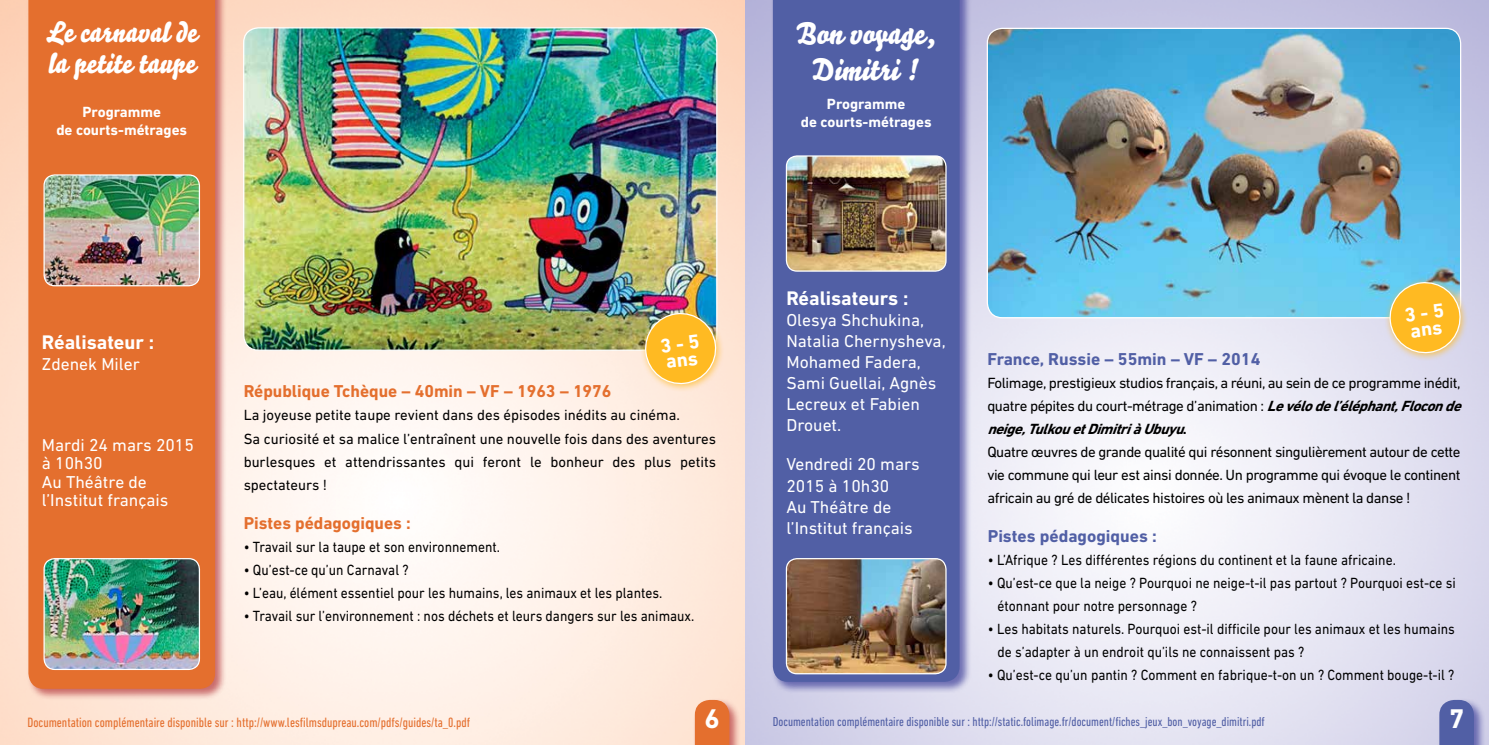
<style>
.page{position:relative;width:1489px;height:745px;background:#fff}
.page>*{position:absolute;margin:0;border:0;box-sizing:border-box;transform-origin:0 0}
.t1{font:30px/36px "Bello Script";color:#fff;text-align:center}
.t2{font:27.88px/31px "Bello Script";color:#fff}
.t3{font:700 27.5px "DIN Next LT Pro";color:#fff}
.t4{font:700 20px/16.4px "DIN Next LT Pro";color:#fff}
.t5{font:17.5px/21px "DIN Next LT Pro";color:#fff}
.t6{font:700 17.5px "DIN Next LT Pro";color:#e46f2e}
.t7{font:700 17.5px "DIN Next LT Pro";color:#515fa5}
.t8{font:15px/23px "DIN Next LT Pro";color:#000;scale:.91 1}
.t9{font:15px/23px "DIN Next LT Pro";letter-spacing:-.03em;color:#000}
.t10{font:15px/23px "DIN Next LT Pro";color:#000}
.t11{font:700 15px/18px "DIN Next LT Pro";color:#fff;text-align:center}
.t12{font:condensed 13.75px "DIN Next LT Pro";color:#e46f2e}
.t13{font:condensed 13.12px "DIN Next LT Pro";color:#515fa5}
.s1{font-weight:700;font-style:italic}
.s2{font-weight:700}
</style>
<div class="page">
<div style="left:771px;top:0;width:200px;height:693px;background:#323493;opacity:.66"></div>
<div style="left:772px;top:0;width:187px;height:681px;background:#515fa5"></div>
<img style="left:987px;top:28px;width:473px;height:289px">
<img style="left:786px;top:156px;width:159px;height:115px">
<div style="left:785px;top:155px;width:161px;height:116px;border:1px solid #fff;border-radius:11px"></div>
<div style="left:1384px;top:277px;width:84px;height:84px;background:#ffba22;opacity:.75"></div>
<svg style="left:1387px;top:280px;width:74px;height:74px;background:#e8c25b"></svg>
<img style="left:786px;top:558px;width:159px;height:115px">
<div style="left:785px;top:557px;width:161px;height:117px;border:1px solid #fff;border-radius:11px"></div>
<div style="left:1437px;top:697px;width:48px;height:47px;background:#323493;opacity:.66"></div>
<svg style="left:1439px;top:699px;width:34px;height:45px;background:#5b68aa"></svg>
<img style="left:244px;top:28px;width:472px;height:322px">
<div style="left:27px;top:0;width:200px;height:700px;background:#af2a30;opacity:.66"></div>
<div style="left:28px;top:0;width:187px;height:688px;background:#e46f2e"></div>
<img style="left:44px;top:175px;width:155px;height:110px">
<div style="left:43px;top:174px;width:157px;height:112px;border:1px solid #fff;border-radius:11px"></div>
<img style="left:44px;top:558px;width:155px;height:111px">
<div style="left:43px;top:557px;width:157px;height:112px;border:1px solid #fff;border-radius:11px"></div>
<div style="left:640px;top:307px;width:84px;height:85px;background:#ffba22;opacity:.75"></div>
<img style="left:643px;top:311px;width:74px;height:74px">
<div style="left:693px;top:697px;width:48px;height:47px;background:#af2a30;opacity:.66"></div>
<svg style="left:694px;top:699px;width:35px;height:45px;background:#e6793d"></svg>
<h2 class="t2" style="left:46px;top:17px;width:152px">Le carnaval de la petite taupe</h2>
<p class="t11" style="left:56px;top:102px;width:132px">Programme<br>de courts-métrages</p>
<h1 class="t1" style="left:795px;top:16px;width:142px">Bon voyage,<br>Dimitri !</h1>
<p class="t11" style="left:800px;top:95px;width:132px">Programme<br>de courts-métrages</p>
<h3 class="t4" style="left:42px;top:334px;width:114px">Réalisateur :</h3>
<p class="t5" style="left:42px;top:353px;width:99px">Zdenek Miler</p>
<p class="t5" style="left:42px;top:435px;width:153px;line-height:18.5px">Mardi 24 mars 2015 à 10h30<br>Au Théâtre de l’Institut français</p>
<h3 class="t4" style="left:659px;top:337px;width:41px;rotate:-7deg">3 - 5 ans</h3>
<p class="t6" style="left:244px;top:381px;width:369px">République Tchèque – 40min – VF – 1963 – 1976</p>
<p class="t10" style="left:244px;top:403px;width:474px">La joyeuse petite taupe revient dans des épisodes inédits au cinéma.<br>Sa curiosité et sa malice l’entraînent une nouvelle fois dans des aventures burlesques et attendrissantes qui feront le bonheur des plus petits spectateurs !</p>
<p class="t6" style="left:244px;top:513px;width:168px">Pistes pédagogiques :</p>
<p class="t8" style="left:244px;top:535px;width:283px">• Travail sur la taupe et son environnement.</p>
<p class="t8" style="left:244px;top:558px;width:183px">• Qu’est-ce qu’un Carnaval ?</p>
<p class="t8" style="left:244px;top:581px;width:461px">• L’eau, élément essentiel pour les humains, les animaux et les plantes.</p>
<p class="t8" style="left:244px;top:604px;width:497px">• Travail sur l’environnement : nos déchets et leurs dangers sur les animaux.</p>
<p class="t12" style="left:27px;top:714px;width:444px">Documentation complémentaire disponible sur : http://www.lesfilmsdupreau.com/pdfs/guides/ta_0.pdf</p>
<h3 class="t3" style="left:704px;top:702px;width:17px">6</h3>
<h3 class="t4" style="left:786px;top:289px;width:124px">Réalisateurs :</h3>
<p class="t5" style="left:786px;top:309px;width:161px">Olesya Shchukina,<br>Natalia Chernysheva,<br>Mohamed Fadera,<br>Sami Guellai, Agnès<br>Lecreux et Fabien<br>Drouet.</p>
<p class="t5" style="left:786px;top:453px;width:135px">Vendredi 20 mars<br>2015 à 10h30<br>Au Théâtre de l’Institut français</p>
<h3 class="t4" style="left:1403px;top:306px;width:41px;rotate:-7deg">3 - 5 ans</h3>
<p class="t7" style="left:987px;top:348px;width:274px">France, Russie – 55min – VF – 2014</p>
<p class="t9" style="left:987px;top:371px;width:481px">Folimage, prestigieux studios français, a réuni, au sein de ce programme inédit, quatre pépites du court-métrage d’animation : <span class="s1">Levélodel’éléphant,Floconde neige,TulkouetDimitriàUbuyu</span><span class="s2">.<br></span>Quatre œuvres de grande qualité qui résonnent singulièrement autour de cette vie commune qui leur est ainsi donnée. Un programme qui évoque le continent africain au gré de délicates histoires où les animaux mènent la danse !</p>
<p class="t7" style="left:987px;top:525px;width:170px">Pistes pédagogiques :</p>
<p class="t8" style="left:987px;top:548px;width:450px">• L’Afrique ? Les différentes régions du continent et la faune africaine.</p>
<p class="t8" style="left:997px;top:571px;width:505px;text-indent:-10px">• Qu’est-ce que la neige ? Pourquoi ne neige-t-il pas partout ? Pourquoi est-ce si étonnant pour notre personnage ?</p>
<p class="t8" style="left:997px;top:617px;width:504px;text-indent:-10px">• Les habitats naturels. Pourquoi est-il difficile pour les animaux et les humains de s’adapter à un endroit qu’ils ne connaissent pas ?</p>
<p class="t8" style="left:987px;top:663px;width:514px">• Qu’est-ce qu’un pantin ? Comment en fabrique-t-on un ? Comment bouge-t-il ?</p>
<p class="t13" style="left:772px;top:714px;width:493px">Documentation complémentaire disponible sur : http://static.folimage.fr/document/fiches_jeux_bon_voyage_dimitri.pdf</p>
<h3 class="t3" style="left:1448px;top:702px;width:17px">7</h3>
</div>
